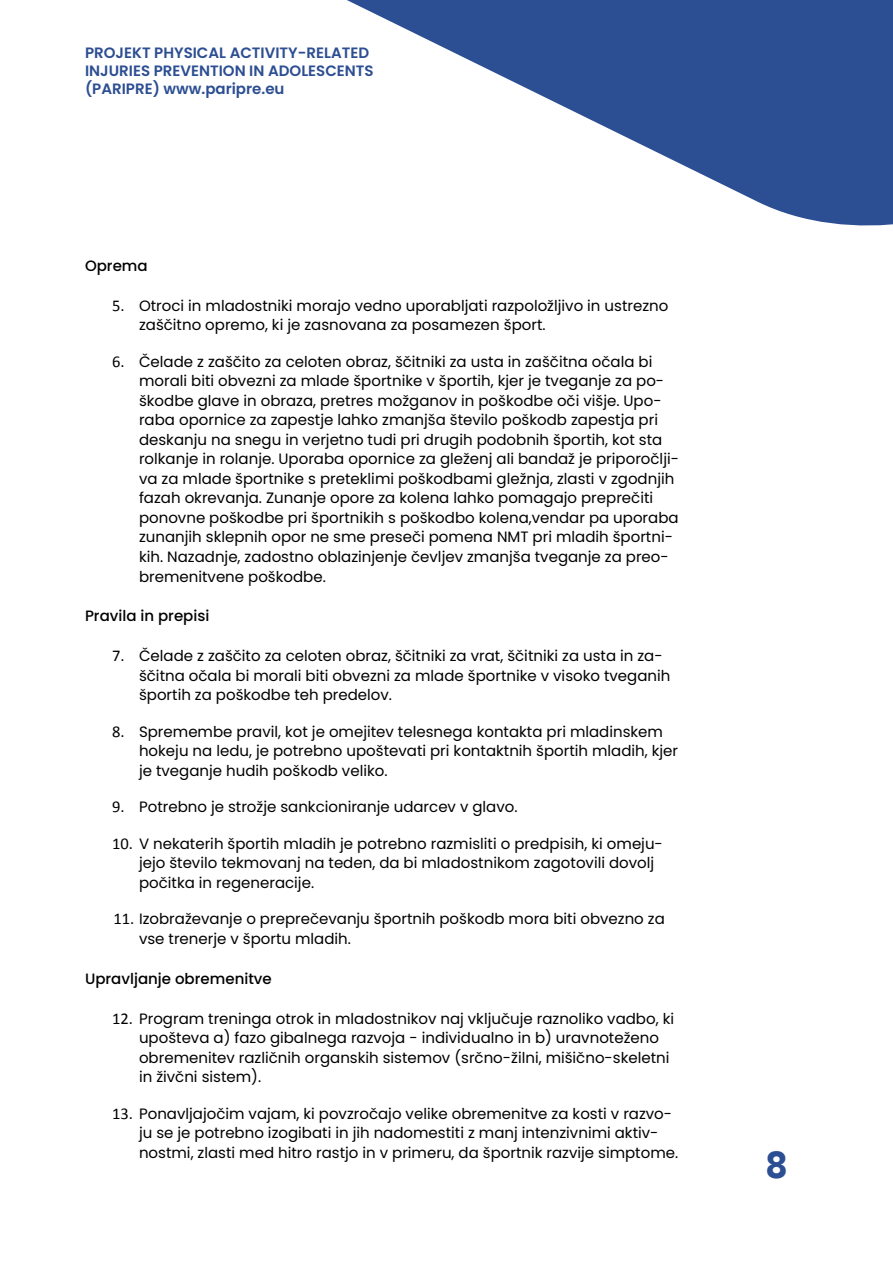
<style>
.page{position:relative;width:893px;height:1263px;background:#fff}
.page>*{position:absolute;margin:0;border:0;box-sizing:border-box;transform-origin:0 0}
.t1{font:900 37.5px "Avenir";color:#2c4e92}
.t2{font:15px/19.5px "Poppins";color:#000}
.t3{font:600 15px/18px "Poppins";color:#2c4e92}
.t4{font:500 15px "Poppins";color:#000}
.s1{font-family:"Calibri";font-size:16.5px}
</style>
<div class="page">
<svg style="left:347px;top:0;width:546px;height:226px;fill:#2c4e92"></svg>
<p class="t3" style="left:85px;top:44px;width:290px">PROJEKT PHYSICAL ACTIVITY-RELATED<br>INJURIES PREVENTION IN ADOLESCENTS (PARIPRE) www.paripre.eu</p>
<p class="t4" style="left:85px;top:257px;width:64px">Oprema</p>
<p class="t2" style="left:139px;top:296px;width:531px;text-indent:-27px"><span class="s1">5.</span> Otroci in mladostniki morajo vedno uporabljati razpoložljivo in ustrezno zaščitno opremo, ki je zasnovana za posamezen šport.</p>
<p class="t2" style="left:139px;top:352px;width:541px;text-indent:-27px"><span class="s1">6.</span> Čelade z zaščito za celoten obraz, ščitniki za usta in zaščitna očala bi morali biti obvezni za mlade športnike v športih, kjer je tveganje za po&shy;škodbe glave in obraza, pretres možganov in poškodbe oči višje. Upo&shy;raba opornice za zapestje lahko zmanjša število poškodb zapestja pri deskanju na snegu in verjetno tudi pri drugih podobnih športih, kot sta rolkanje in rolanje. Uporaba opornice za gleženj ali bandaž je priporočlji&shy;va za mlade športnike s preteklimi poškodbami gležnja, zlasti v zgodnjih fazah okrevanja. Zunanje opore za kolena lahko pomagajo preprečiti ponovne poškodbe pri športnikih s poškodbo kolena,vendar pa uporaba zunanjih sklepnih opor ne sme preseči pomena NMT pri mladih športni&shy;kih. Nazadnje, zadostno oblazinjenje čevljev zmanjša tveganje za preo&shy;bremenitvene poškodbe.</p>
<p class="t4" style="left:85px;top:607px;width:126px">Pravila in prepisi</p>
<p class="t2" style="left:139px;top:646px;width:533px;text-indent:-27px"><span class="s1">7.</span> Čelade z zaščito za celoten obraz, ščitniki za vrat, ščitniki za usta in za&shy;ščitna očala bi morali biti obvezni za mlade športnike v visoko tveganih športih za poškodbe teh predelov.</p>
<p class="t2" style="left:139px;top:722px;width:541px;text-indent:-27px"><span class="s1">8.</span> Spremembe pravil, kot je omejitev telesnega kontakta pri mladinskem hokeju na ledu, je potrebno upoštevati pri kontaktnih športih mladih, kjer je tveganje hudih poškodb veliko.</p>
<p class="t2" style="left:112px;top:797px;width:407px"><span class="s1">9.</span> Potrebno je strožje sankcioniranje udarcev v glavo.</p>
<p class="t2" style="left:139px;top:834px;width:525px;text-indent:-27px"><span class="s1">10.</span> V nekaterih športih mladih je potrebno razmisliti o predpisih, ki omeju&shy;jejo število tekmovanj na teden, da bi mladostnikom zagotovili dovolj počitka in regeneracije.</p>
<p class="t2" style="left:139px;top:909px;width:527px;text-indent:-26px"><span class="s1">11.</span> Izobraževanje o preprečevanju športnih poškodb mora biti obvezno za vse trenerje v športu mladih.</p>
<p class="t4" style="left:85px;top:970px;width:188px">Upravljanje obremenitve</p>
<p class="t2" style="left:139px;top:1009px;width:537px;text-indent:-27px"><span class="s1">12.</span> Program treninga otrok in mladostnikov naj vključuje raznoliko vadbo, ki upošteva a) fazo gibalnega razvoja - individualno in b) uravnoteženo obremenitev različnih organskih sistemov (srčno-žilni, mišično-skeletni in živčni sistem).</p>
<p class="t2" style="left:139px;top:1104px;width:541px;text-indent:-27px"><span class="s1">13.</span> Ponavljajočim vajam, ki povzročajo velike obremenitve za kosti v razvo&shy;ju se je potrebno izogibati in jih nadomestiti z manj intenzivnimi aktiv&shy;nostmi, zlasti med hitro rastjo in v primeru, da športnik razvije simptome.</p>
<h1 class="t1" style="left:765px;top:1133px;width:24px">8</h1>
</div>
